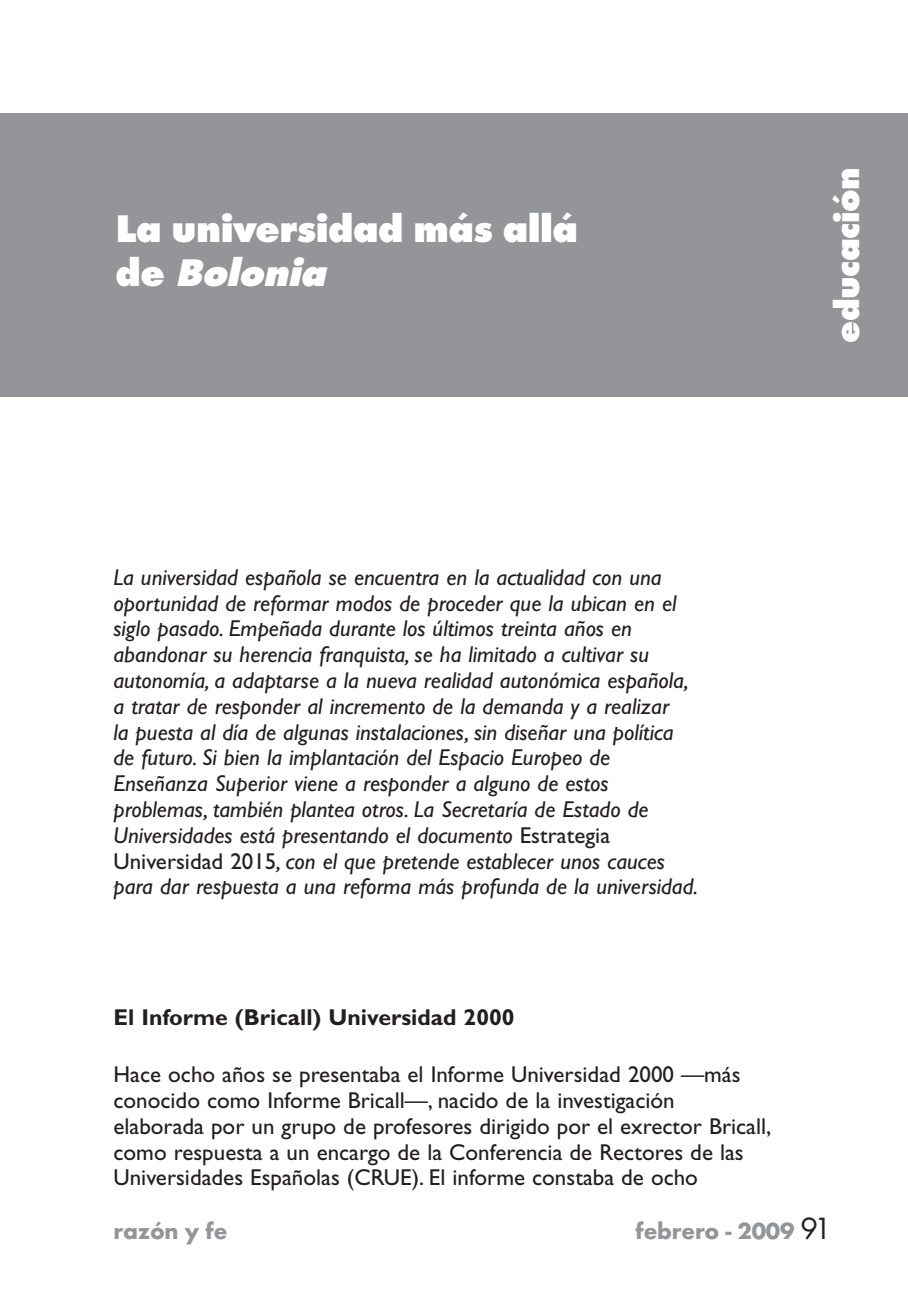
<style>
.page{position:relative;width:908px;height:1304px;background:#fff}
.page>*{position:absolute;margin:0;border:0;box-sizing:border-box;transform-origin:0 0}
.t1{font:800 40px/44px "Futura T";letter-spacing:-.015em;color:#fff}
.t2{font:800 36px "Futura T";letter-spacing:-.015em;color:#fff}
.t3{font:700 24px "Futura T";letter-spacing:-.01em;color:#939598}
.t4{font:italic 23px/25.8px "Gill Sans";color:#231f20}
.t5{font:23px/25.8px "Gill Sans";color:#231f20}
.t6{font:700 23px "Gill Sans";color:#231f20}
.s1{font-style:italic}
.s2{font-style:normal}
.s3{font-weight:400;font-size:32px;color:#231f20}
</style>
<div class="page">
<div style="left:0;top:113px;width:907px;height:284px;background:#939598"></div>
<h1 class="t1" style="left:115px;top:210px;width:464px">La universidad más allá d e <span class="s1">Bolonia</span></h1>
<h2 class="t2" style="left:832px;top:343px;width:177px;rotate:-90deg">educación</h2>
<p class="t4" style="left:113px;top:567px;width:586px">La universidad española se encuentra en la actualidad con una oportunidad de reformar modos de proceder que la ubican en el siglo pasado. Empeñada durante los últimos treinta años en abandonar su herencia franquista, se ha limitado a cultivar su autonomía, a adaptarse a la nueva realidad autonómica española, a tratar de responder al incremento de la demanda y a realizar<br>la puesta al día de algunas instalaciones, sin diseñar una política de futuro. Si bien la implantación del Espacio Europeo de Enseñanza Superior viene a responder a alguno de estos problemas, también plantea otros. La Secretaría de Estado de Universidades está presentando el documento <span class="s2">Estrategia Universidad 2015</span>, con el que pretende establecer unos cauces para dar respuesta a una reforma más profunda de la universidad.</p>
<p class="t6" style="left:113px;top:1009px;width:402px">El Informe (Bricall) Universidad 2000</p>
<p class="t5" style="left:113px;top:1064px;width:659px">Hace ocho años se presentaba el Informe Universidad 2000 —más conocido como Informe Bricall—, nacido de la investigación<br>elaborada por un grupo de profesores dirigido por el exrector Bricall, como respuesta a un encargo de la Conferencia de Rectores de las Universidades Españolas (CRUE). El informe constaba de ocho</p>
<p class="t3" style="left:113px;top:1217px;width:115px">razón y fe</p>
<p class="t3" style="left:635px;top:1217px;width:198px">febrero - 2009 <span class="s3">91</span></p>
</div>
